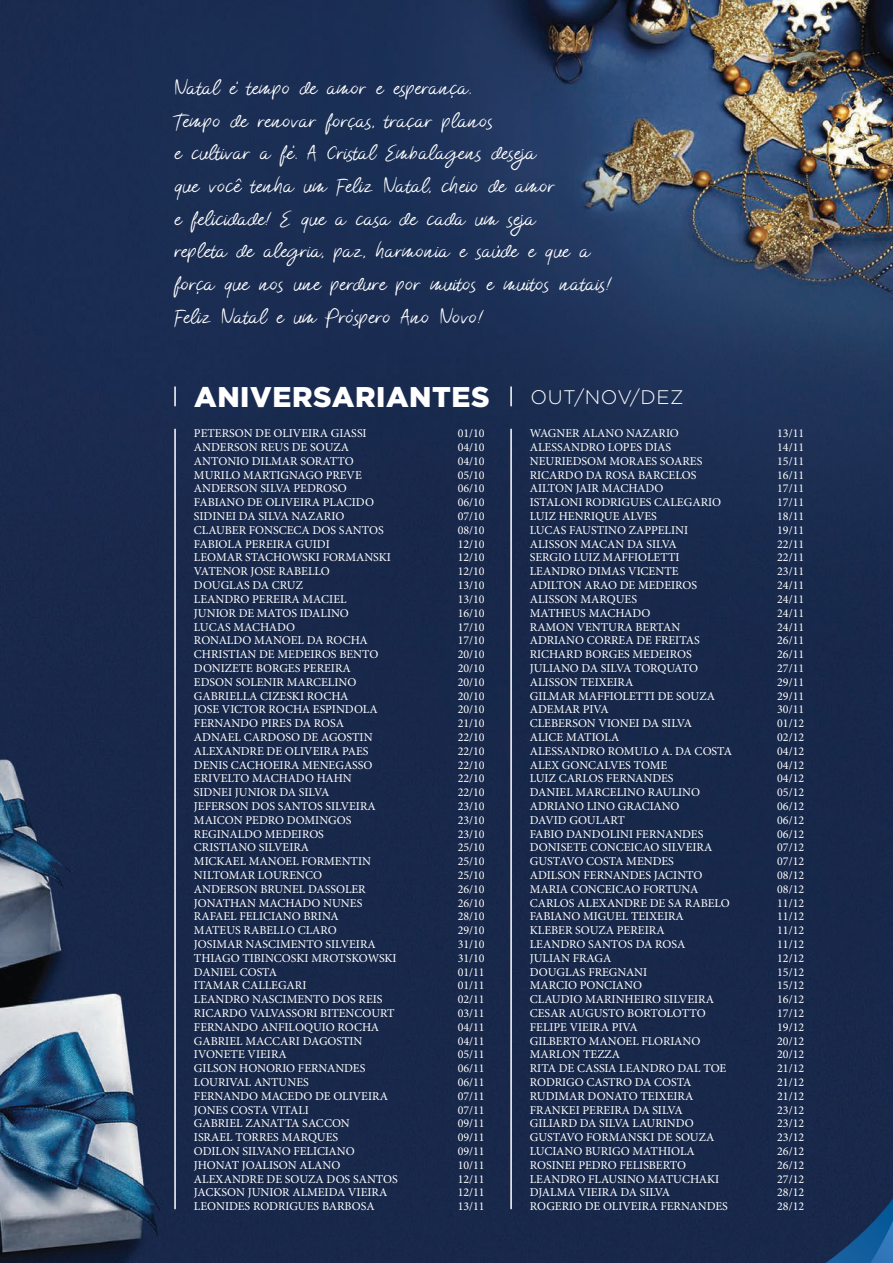
<style>
.page{position:relative;width:893px;height:1263px;background:#fff}
.page>*{position:absolute;margin:0;border:0;box-sizing:border-box;transform-origin:0 0}
.t1{font:900 28.5px "Gotham Pro";letter-spacing:.02em;color:#fff}
.t2{font:300 19.65px "Gotham Pro";letter-spacing:.03em;color:#fff}
.t3{font:14.85px/32.7px "Morsal";color:#fff}
.t4{font:13.2px "Morsal";color:#fff;scale:.81 1}
.t5{font:12px/13.8px "Minion Pro";color:#fff;text-align:justify}
</style>
<div class="page">
<img style="left:0;top:0;width:893px;height:1263px">
<hr style="left:174px;top:429px;width:2px;height:780px;background:#fff">
<hr style="left:510px;top:429px;width:2px;height:780px;background:#fff">
<svg style="left:174px;top:387px;width:2px;height:19px"></svg>
<svg style="left:510px;top:387px;width:2px;height:19px"></svg>
<svg style="left:826px;top:1198px;width:67px;height:65px;background:#174272"></svg>
<p class="t3" style="left:175px;top:72px;width:438px">Natal e tempo de amor e esperanca.<br>Tempo de renovar forcas, tracar planos<br>e cultivar a fe. A Cristal Embalagens deseja<br>que voce tenha um Feliz Natal, cheio de amor<br>e felicidade! E que a casa de cada um seja<br>repleta de alegria, paz, harmonia e saude e que a forca que nos une perdure por muitos e muitos natais!<br>Feliz Natal e um Prospero Ano Novo!</p>
<p class="t3" style="left:236px;top:70px;width:5px">'</p>
<p class="t3" style="left:450px;top:83px;width:5px">'</p>
<p class="t3" style="left:350px;top:115px;width:5px">'</p>
<p class="t3" style="left:408px;top:116px;width:5px">'</p>
<p class="t3" style="left:292px;top:133px;width:5px">'</p>
<p class="t4" style="left:231px;top:183px;width:9px;rotate:-90deg">&gt;</p>
<p class="t3" style="left:497px;top:233px;width:5px">'</p>
<p class="t3" style="left:196px;top:279px;width:5px">'</p>
<p class="t3" style="left:351px;top:298px;width:5px">'</p>
<h1 class="t1" style="left:194px;top:380px;width:297px">ANIVERSARIANTES</h1>
<p class="t5" style="left:458px;top:427px;width:29px">01/10<br>04/10<br>04/10<br>05/10<br>06/10<br>06/10<br>07/10<br>08/10<br>12/10<br>12/10<br>12/10<br>13/10<br>13/10<br>16/10<br>17/10<br>17/10<br>20/10<br>20/10<br>20/10<br>20/10<br>20/10<br>21/10<br>22/10<br>22/10<br>22/10<br>22/10<br>22/10<br>23/10<br>23/10<br>23/10<br>25/10<br>25/10<br>25/10<br>26/10<br>26/10<br>28/10<br>29/10<br>31/10<br>31/10<br>01/11<br>01/11<br>02/11<br>03/11<br>04/11<br>04/11<br>05/11<br>06/11<br>06/11<br>07/11<br>07/11<br>09/11<br>09/11<br>09/11<br>10/11<br>12/11<br>12/11<br>13/11</p>
<p class="t5" style="left:194px;top:427px;width:205px;text-align:left">PETERSON DE OLIVEIRA GIASSI<br>ANDERSON REUS DE SOUZA<br>ANTONIO DILMAR SORATTO<br>MURILO MARTIGNAGO PREVE<br>ANDERSON SILVA PEDROSO<br>FABIANO DE OLIVEIRA PLACIDO<br>SIDINEI DA SILVA NAZARIO<br>CLAUBER FONSCECA DOS SANTOS<br>FABIOLA PEREIRA GUIDI<br>LEOMAR STACHOWSKI FORMANSKI<br>VATENOR JOSE RABELLO<br>DOUGLAS DA CRUZ<br>LEANDRO PEREIRA MACIEL<br>JUNIOR DE MATOS IDALINO<br>LUCAS MACHADO<br>RONALDO MANOEL DA ROCHA<br>CHRISTIAN DE MEDEIROS BENTO<br>DONIZETE BORGES PEREIRA<br>EDSON SOLENIR MARCELINO<br>GABRIELLA CIZESKI ROCHA<br>JOSE VICTOR ROCHA ESPINDOLA<br>FERNANDO PIRES DA ROSA<br>ADNAEL CARDOSO DE AGOSTIN<br>ALEXANDRE DE OLIVEIRA PAES<br>DENIS CACHOEIRA MENEGASSO<br>ERIVELTO MACHADO HAHN<br>SIDNEI JUNIOR DA SILVA<br>JEFERSON DOS SANTOS SILVEIRA<br>MAICON PEDRO DOMINGOS<br>REGINALDO MEDEIROS<br>CRISTIANO SILVEIRA<br>MICKAEL MANOEL FORMENTIN<br>NILTOMAR LOURENCO<br>ANDERSON BRUNEL DASSOLER<br>JONATHAN MACHADO NUNES<br>RAFAEL FELICIANO BRINA<br>MATEUS RABELLO CLARO<br>JOSIMAR NASCIMENTO SILVEIRA<br>THIAGO TIBINCOSKI MROTSKOWSKI<br>DANIEL COSTA<br>ITAMAR CALLEGARI<br>LEANDRO NASCIMENTO DOS REIS<br>RICARDO VALVASSORI BITENCOURT<br>FERNANDO ANFILOQUIO ROCHA<br>GABRIEL MACCARI DAGOSTIN<br>IVONETE VIEIRA<br>GILSON HONORIO FERNANDES<br>LOURIVAL ANTUNES<br>FERNANDO MACEDO DE OLIVEIRA<br>JONES COSTA VITALI<br>GABRIEL ZANATTA SACCON<br>ISRAEL TORRES MARQUES<br>ODILON SILVANO FELICIANO<br>JHONAT JOALISON ALANO<br>ALEXANDRE DE SOUZA DOS SANTOS<br>JACKSON JUNIOR ALMEIDA VIEIRA<br>LEONIDES RODRIGUES BARBOSA</p>
<h2 class="t2" style="left:530px;top:386px;width:155px">OUT/NOV/DEZ</h2>
<p class="t5" style="left:530px;top:427px;width:204px;text-align:left">WAGNER ALANO NAZARIO<br>ALESSANDRO LOPES DIAS<br>NEURIEDSOM MORAES SOARES<br>RICARDO DA ROSA BARCELOS<br>AILTON JAIR MACHADO<br>ISTALONI RODRIGUES CALEGARIO<br>LUIZ HENRIQUE ALVES<br>LUCAS FAUSTINO ZAPPELINI<br>ALISSON MACAN DA SILVA<br>SERGIO LUIZ MAFFIOLETTI<br>LEANDRO DIMAS VICENTE<br>ADILTON ARAO DE MEDEIROS<br>ALISSON MARQUES<br>MATHEUS MACHADO<br>RAMON VENTURA BERTAN<br>ADRIANO CORREA DE FREITAS<br>RICHARD BORGES MEDEIROS<br>JULIANO DA SILVA TORQUATO<br>ALISSON TEIXEIRA<br>GILMAR MAFFIOLETTI DE SOUZA<br>ADEMAR PIVA<br>CLEBERSON VIONEI DA SILVA<br>ALICE MATIOLA<br>ALESSANDRO ROMULO A. DA COSTA<br>ALEX GONCALVES TOME<br>LUIZ CARLOS FERNANDES<br>DANIEL MARCELINO RAULINO<br>ADRIANO LINO GRACIANO<br>DAVID GOULART<br>FABIO DANDOLINI FERNANDES<br>DONISETE CONCEICAO SILVEIRA<br>GUSTAVO COSTA MENDES<br>ADILSON FERNANDES JACINTO<br>MARIA CONCEICAO FORTUNA<br>CARLOS ALEXANDRE DE SA RABELO<br>FABIANO MIGUEL TEIXEIRA<br>KLEBER SOUZA PEREIRA<br>LEANDRO SANTOS DA ROSA<br>JULIAN FRAGA<br>DOUGLAS FREGNANI<br>MARCIO PONCIANO<br>CLAUDIO MARINHEIRO SILVEIRA<br>CESAR AUGUSTO BORTOLOTTO<br>FELIPE VIEIRA PIVA<br>GILBERTO MANOEL FLORIANO<br>MARLON TEZZA<br>RITA DE CASSIA LEANDRO DAL TOE<br>RODRIGO CASTRO DA COSTA<br>RUDIMAR DONATO TEIXEIRA<br>FRANKEI PEREIRA DA SILVA<br>GILIARD DA SILVA LAURINDO<br>GUSTAVO FORMANSKI DE SOUZA<br>LUCIANO BURIGO MATHIOLA<br>ROSINEI PEDRO FELISBERTO<br>LEANDRO FLAUSINO MATUCHAKI<br>DJALMA VIEIRA DA SILVA<br>ROGERIO DE OLIVEIRA FERNANDES</p>
<p class="t5" style="left:777px;top:427px;width:29px">13/11<br>14/11<br>15/11<br>16/11<br>17/11<br>17/11<br>18/11<br>19/11<br>22/11<br>22/11<br>23/11<br>24/11<br>24/11<br>24/11<br>24/11<br>26/11<br>26/11<br>27/11<br>29/11<br>29/11<br>30/11<br>01/12<br>02/12<br>04/12<br>04/12<br>04/12<br>05/12<br>06/12<br>06/12<br>06/12<br>07/12<br>07/12<br>08/12<br>08/12<br>11/12<br>11/12<br>11/12<br>11/12<br>12/12<br>15/12<br>15/12<br>16/12<br>17/12<br>19/12<br>20/12<br>20/12<br>21/12<br>21/12<br>21/12<br>23/12<br>23/12<br>23/12<br>26/12<br>26/12<br>27/12<br>28/12<br>28/12</p>
</div>
